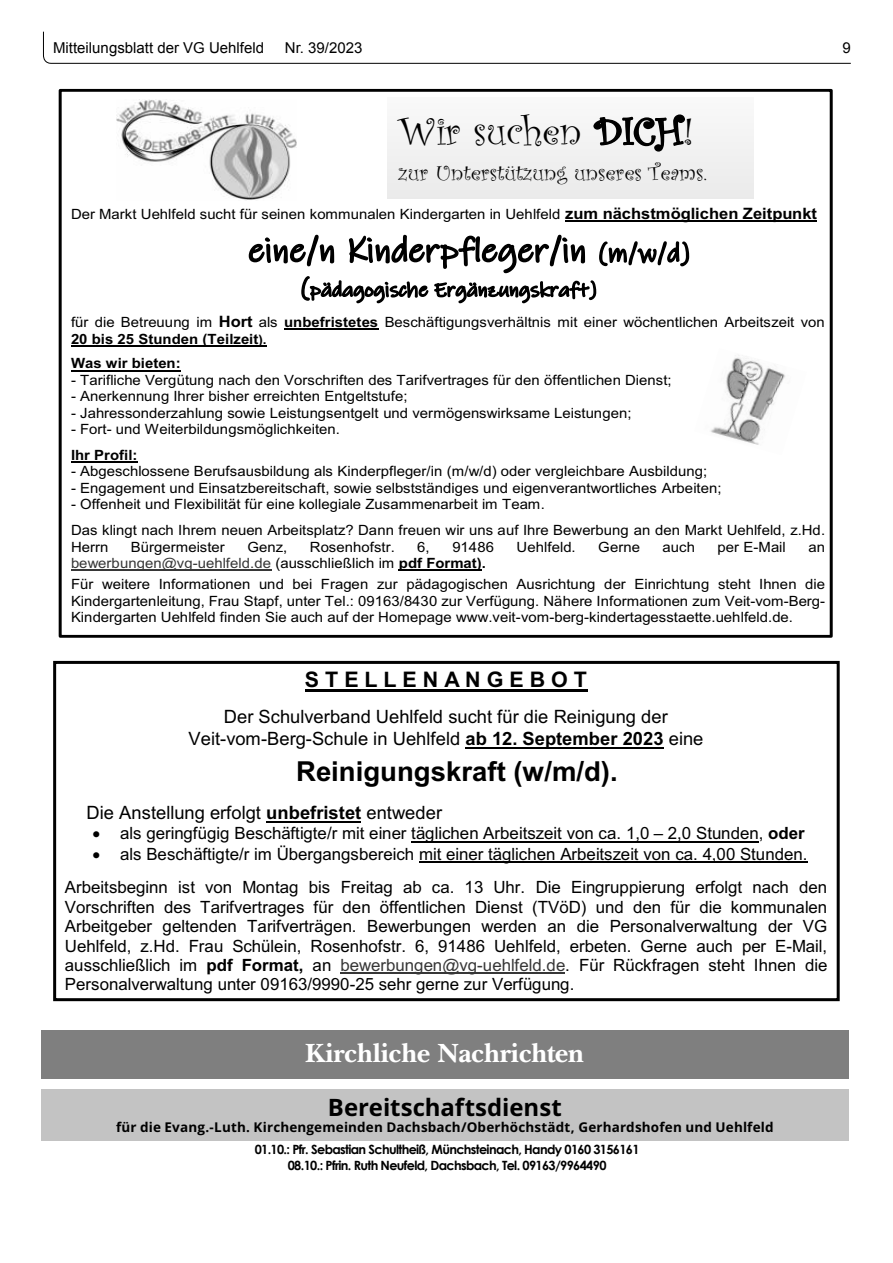
<style>
.page{position:relative;width:893px;height:1263px;background:#fff}
.page>*{position:absolute;margin:0;border:0;box-sizing:border-box;transform-origin:0 0}
.t1{font:39.75px "Curlz";color:#000;scale:1.05 1}
.t2{font:700 27.6px "Arial";color:#000}
.t3{font:700 27px "Baskerville BT";letter-spacing:-.025em;color:#fff}
.t4{font:700 24px "Open Sans";color:#000}
.t5{font:22.65px "Curlz";color:#000;scale:1.05 1}
.t6{font:700 21.45px "Arial";color:#000}
.t7{font:18.3px/21.1px "Arial";color:#000;text-align:center}
.t8{font:16.95px/19.4px "Arial";color:#000;text-align:center}
.t9{font:15px "Arial";color:#000}
.t10{font:14.1px/16.6px "Arial";color:#000;scale:1.05 1}
.t11{font:700 14.1px "Arial";color:#000;scale:1.05 1}
.t12{font:700 13.5px "Open Sans";letter-spacing:.01em;color:#000}
.t13{font:700 12.75px/15.3px "Century Gothic";letter-spacing:-.05em;color:#000;text-align:center}
.s1{font-weight:700;font-size:15.75px}
.s2{font-weight:700}
.s3{font-weight:700;font-size:12.75px}
.s4{color:#373737}
</style>
<div class="page">
<svg style="left:43px;top:31px;width:808px;height:33px"></svg>
<div style="left:59px;top:89px;width:774px;height:549px;border:3px solid #000"></div>
<img style="left:116px;top:99px;width:180px;height:101px">
<div style="left:387px;top:98px;width:367px;height:100px;background:#f1f1f1"></div>
<svg style="left:593px;top:114px;width:92px;height:38px"></svg>
<img style="left:710px;top:355px;width:76px;height:90px">
<hr style="left:565px;top:220px;width:252px;height:2px;background:#000">
<svg style="left:248px;top:234px;width:442px;height:96px"></svg>
<hr style="left:284px;top:329px;width:94px;height:1px;background:#000">
<hr style="left:71px;top:345px;width:196px;height:2px;background:#000">
<hr style="left:71px;top:370px;width:110px;height:1px;background:#000">
<hr style="left:71px;top:461px;width:67px;height:2px;background:#000">
<hr style="left:71px;top:569px;width:200px;height:1px;background:#373737">
<hr style="left:399px;top:569px;width:83px;height:2px;background:#000">
<svg style="left:266px;top:689px;width:542px;height:174px"></svg>
<hr style="left:305px;top:690px;width:282px;height:2px;background:#000">
<hr style="left:466px;top:747px;width:198px;height:1px;background:#000">
<hr style="left:266px;top:821px;width:95px;height:1px;background:#000">
<hr style="left:411px;top:841px;width:348px;height:1px;background:#000">
<hr style="left:419px;top:862px;width:388px;height:1px;background:#000">
<hr style="left:340px;top:972px;width:225px;height:2px;background:#373737">
<div style="left:53px;top:661px;width:787px;height:340px;border:3px solid #000"></div>
<div style="left:41px;top:1089px;width:808px;height:52px;background:#c3c3c3"></div>
<div style="left:41px;top:1030px;width:808px;height:49px;background:#7f7f7f"></div>
<p class="t9" style="left:53px;top:42px;width:212px">Mitteilungsblatt der VG Uehlfeld</p>
<p class="t9" style="left:285px;top:42px;width:79px">Nr. 39/2023</p>
<p class="t9" style="left:842px;top:42px;width:10px">9</p>
<h1 class="t1" style="left:399px;top:113px;width:176px">Wir suchen</h1>
<h1 class="t1" style="left:684px;top:113px;width:10px">!</h1>
<h3 class="t5" style="left:399px;top:162px;width:295px">zur Unterstützung unseres Teams.</h3>
<p class="t10" style="left:71px;top:206px;width:712px">Der Markt Uehlfeld sucht für seinen kommunalen Kindergarten in Uehlfeld <span class="s1">zum nächstmöglichen Zeitpunkt</span></p>
<p class="t10" style="left:71px;top:314px;width:719px">für die Betreuung im <span class="s1">Hort</span> als <span class="s2">unbefristetes</span> Beschäftigungsverhältnis mit einer wöchentlichen Arbeitszeit von<br><span class="s2">20 bis 25 Stunden (Teilzeit</span><span class="s3">).</span></p>
<p class="t11" style="left:71px;top:358px;width:106px">Was wir bieten:</p>
<p class="t10" style="left:71px;top:372px;width:573px">- Tarifliche Vergütung nach den Vorschriften des Tarifvertrages für den öffentlichen Dienst;</p>
<p class="t10" style="left:71px;top:388px;width:322px">- Anerkennung Ihrer bisher erreichten Entgeltstufe;</p>
<p class="t10" style="left:71px;top:405px;width:535px">- Jahressonderzahlung sowie Leistungsentgelt und vermögenswirksame Leistungen;</p>
<p class="t10" style="left:71px;top:421px;width:258px">- Fort- und Weiterbildungsmöglichkeiten.</p>
<p class="t11" style="left:71px;top:450px;width:65px">Ihr Profil:</p>
<p class="t10" style="left:71px;top:463px;width:607px">- Abgeschlossene Berufsausbildung als Kinderpfleger/in (m/w/d) oder vergleichbare Ausbildung;</p>
<p class="t10" style="left:71px;top:480px;width:621px">- Engagement und Einsatzbereitschaft, sowie selbstständiges und eigenverantwortliches Arbeiten;</p>
<p class="t10" style="left:71px;top:491px;width:720px;line-height:26.1px">- Offenheit und Flexibilität für eine kollegiale Zusammenarbeit im Team.<br>Das klingt nach Ihrem neuen Arbeitsplatz? Dann freuen wir uns auf Ihre Bewerbung an den Markt Uehlfeld, z.Hd.</p>
<p class="t10" style="left:71px;top:539px;width:37px">Herrn</p>
<p class="t10" style="left:131px;top:539px;width:91px">Bürgermeister</p>
<p class="t10" style="left:247px;top:539px;width:39px">Genz,</p>
<p class="t10" style="left:310px;top:539px;width:82px">Rosenhofstr.</p>
<p class="t10" style="left:417px;top:539px;width:13px">6,</p>
<p class="t10" style="left:452px;top:539px;width:41px">91486</p>
<p class="t10" style="left:517px;top:539px;width:58px">Uehlfeld.</p>
<p class="t10" style="left:598px;top:539px;width:41px">Gerne</p>
<p class="t10" style="left:663px;top:539px;width:32px">auch</p>
<p class="t10" style="left:717px;top:539px;width:67px">per E-Mail</p>
<p class="t10" style="left:809px;top:539px;width:17px">an</p>
<p class="t10" style="left:71px;top:553px;width:720px;line-height:21.5px"><span class="s4">bewerbungen@vg-uehlfeld.de</span> (ausschließlich im <span class="s2">pdf Format).<br></span>Für weitere Informationen und bei Fragen zur pädagogischen Ausrichtung der Einrichtung steht Ihnen die</p>
<p class="t10" style="left:71px;top:593px;width:720px">Kindergartenleitung, Frau Stapf, unter Tel.: 09163/8430 zur Verfügung. Nähere Informationen zum Veit-vom-Berg-<br>Kindergarten Uehlfeld finden Sie auch auf der Homepage www.veit-vom-berg-kindertagesstaette.uehlfeld.de.</p>
<h3 class="t6" style="left:305px;top:672px;width:284px">S T E L L E N A N G E B O T</h3>
<p class="t7" style="left:189px;top:707px;width:516px">Der Schulverband Uehlfeld sucht für die Reinigung der<br>Veit-vom-Berg-Schule in Uehlfeld <span class="s2">ab 12. September 2023</span> eine</p>
<h2 class="t2" style="left:296px;top:761px;width:323px">Reinigungskraft (w/m/d).</h2>
<p class="t7" style="left:87px;top:802px;width:357px">Die Anstellung erfolgt <span class="s2">unbefristet</span> entweder</p>
<p class="t8" style="left:92px;top:824px;width:714px">• als geringfügig Beschäftigte/r mit einer täglichen Arbeitszeit von ca. 1,0 – 2,0 Stunden, <span class="s2">oder</span></p>
<p class="t8" style="left:65px;top:838px;width:764px;line-height:33.3px">• als Beschäftigte/r im Übergangsbereich mit einer täglichen Arbeitszeit von ca. 4,00 Stunden.<br>Arbeitsbeginn ist von Montag bis Freitag ab ca. 13 Uhr. Die Eingruppierung erfolgt nach den</p>
<p class="t8" style="left:65px;top:897px;width:764px;text-align:justify">Vorschriften des Tarifvertrages für den öffentlichen Dienst (TVöD) und den für die kommunalen Arbeitgeber geltenden Tarifverträgen. Bewerbungen werden an die Personalverwaltung der VG Uehlfeld, z.Hd. Frau Schülein, Rosenhofstr. 6, 91486 Uehlfeld, erbeten. Gerne auch per E-Mail, ausschließlich im <span class="s2">pdf Format,</span> an <span class="s4">bewerbungen@vg-uehlfeld.de</span>. Für Rückfragen steht Ihnen die Personalverwaltung unter 09163/9990-25 sehr gerne zur Verfügung.</p>
<h3 class="t3" style="left:305px;top:1042px;width:281px">Kirchliche Nachrichten</h3>
<h3 class="t4" style="left:328px;top:1098px;width:236px">Bereitschaftsdienst</h3>
<p class="t12" style="left:116px;top:1122px;width:659px">für die Evang.-Luth. Kirchengemeinden Dachsbach/Oberhöchstädt, Gerhardshofen und Uehlfeld</p>
<p class="t13" style="left:255px;top:1143px;width:386px">01.10.: Pfr. Sebastian Schultheifl, M¸nchsteinach, Handy 0160 3156161<br>08.10.: Pfrin. Ruth Neufeld, Dachsbach, Tel. 09163/9964490</p>
</div>
